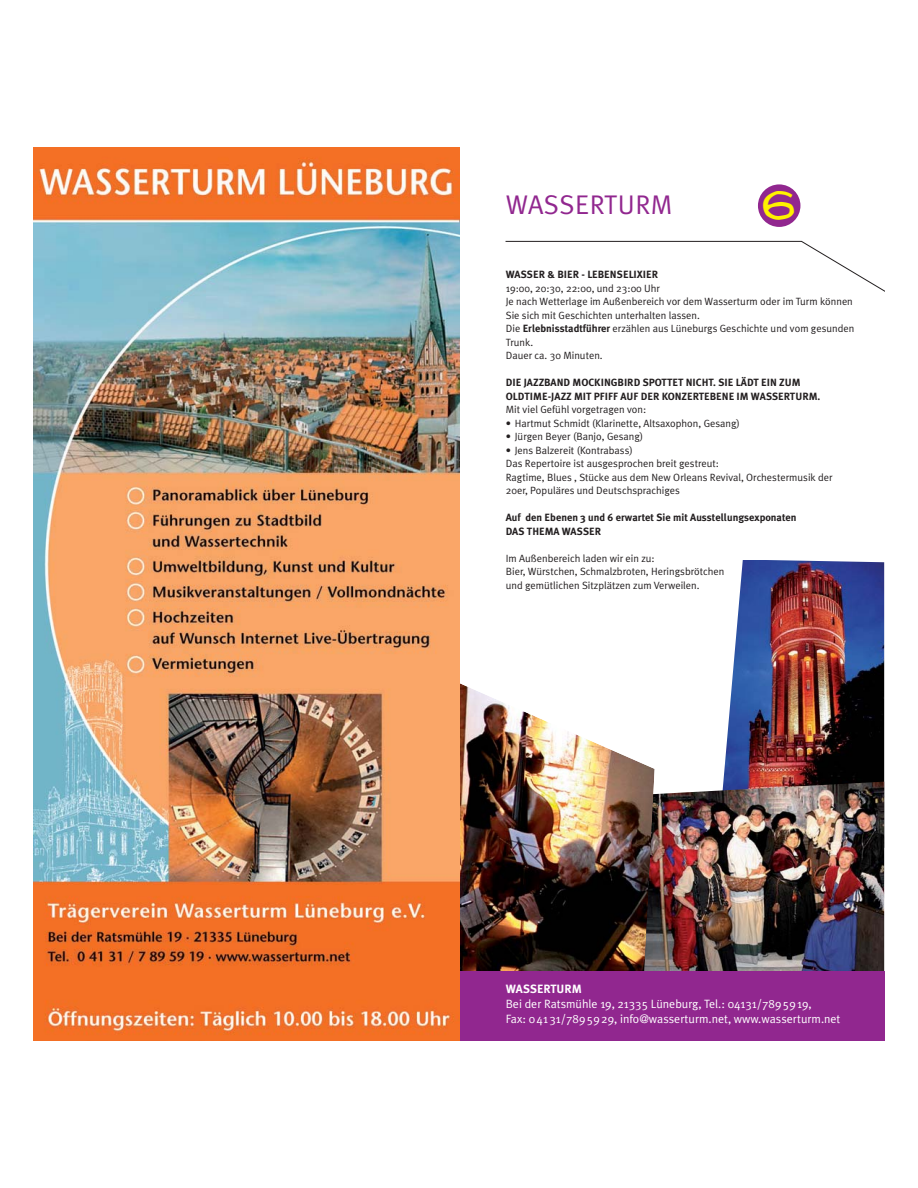
<style>
.page{position:relative;width:918px;height:1188px;background:#fff}
.page>*{position:absolute;margin:0;border:0;box-sizing:border-box;transform-origin:0 0}
.t1{font:49.5px "Neo Retro Fill";color:#fff200}
.t2{font:27px "Meta Plus Normal Caps";letter-spacing:.01em;color:#91278f}
.t3{font:12px/15px "Meta Plus Normal";color:#fff}
.t4{font:700 12px "Meta Plus";color:#fff}
.t5{font:10.5px/13.5px "Meta Plus Normal";color:#231f20}
.t6{font:700 10.5px/13.5px "Meta Plus";color:#231f20}
.s1{font-family:"Meta Plus";font-weight:700}
</style>
<div class="page">
<div style="left:758px;top:184px;width:42px;height:43px;background:#91278f;border-radius:50%"></div>
<svg style="left:505px;top:241px;width:379px;height:51px"></svg>
<img style="left:723px;top:560px;width:161px;height:222px">
<img style="left:655px;top:782px;width:229px;height:189px">
<img style="left:459px;top:683px;width:196px;height:288px">
<div style="left:459px;top:971px;width:425px;height:69px;background:#91278f"></div>
<img style="left:34px;top:148px;width:425px;height:892px">
<h2 class="t2" style="left:506px;top:196px;width:168px">WASSERTURM</h2>
<h1 class="t1" style="left:760px;top:177px;width:42px">6</h1>
<p class="t6" style="left:506px;top:268px;width:154px">WASSER &amp; BIER - LEBENSELIXIER</p>
<p class="t5" style="left:506px;top:282px;width:350px">19:00, 20:30, 22:00, und 23:00 Uhr<br>Je nach Wetterlage im Außenbereich vor dem Wasserturm oder im Turm können Sie sich mit Geschichten unterhalten lassen.<br>Die <span class="s1">Erlebnisstadtführer</span> erzählen aus Lüneburgs Geschichte und vom gesunden Trunk.<br>Dauer ca. 30 Minuten.</p>
<p class="t6" style="left:506px;top:376px;width:316px">DIE JAZZBAND MOCKINGBIRD SPOTTET NICHT. SIE LÄDT EIN ZUM<br>OLDTIME-JAZZ MIT PFIFF AUF DER KONZERTEBENE IM WASSERTURM.</p>
<p class="t5" style="left:506px;top:404px;width:142px">Mit viel Gefühl vorgetragen von:</p>
<p class="t5" style="left:506px;top:417px;width:236px">• Hartmut Schmidt (Klarinette, Altsaxophon, Gesang)</p>
<p class="t5" style="left:506px;top:431px;width:139px">• Jürgen Beyer (Banjo, Gesang)</p>
<p class="t5" style="left:506px;top:444px;width:328px">• Jens Balzereit (Kontrabass)<br>Das Repertoire ist ausgesprochen breit gestreut:<br>Ragtime, Blues , Stücke aus dem New Orleans Revival, Orchestermusik der 20er, Populäres und Deutschsprachiges</p>
<p class="t6" style="left:506px;top:511px;width:292px">Auf den Ebenen 3 und 6 erwartet Sie mit Ausstellungsexponaten<br>DAS THEMA WASSER</p>
<p class="t5" style="left:506px;top:552px;width:220px">Im Außenbereich laden wir ein zu:<br>Bier, Würstchen, Schmalzbroten, Heringsbrötchen und gemütlichen Sitzplätzen zum Verweilen.</p>
<p class="t4" style="left:506px;top:984px;width:78px">WASSERTURM</p>
<p class="t3" style="left:506px;top:997px;width:336px">Bei der Ratsmühle 19, 21335 Lüneburg, Tel.: 04131/789 59 19,<br>Fax: 0 41 31/789 59 29, info@wasserturm.net, www.wasserturm.net</p>
</div>
